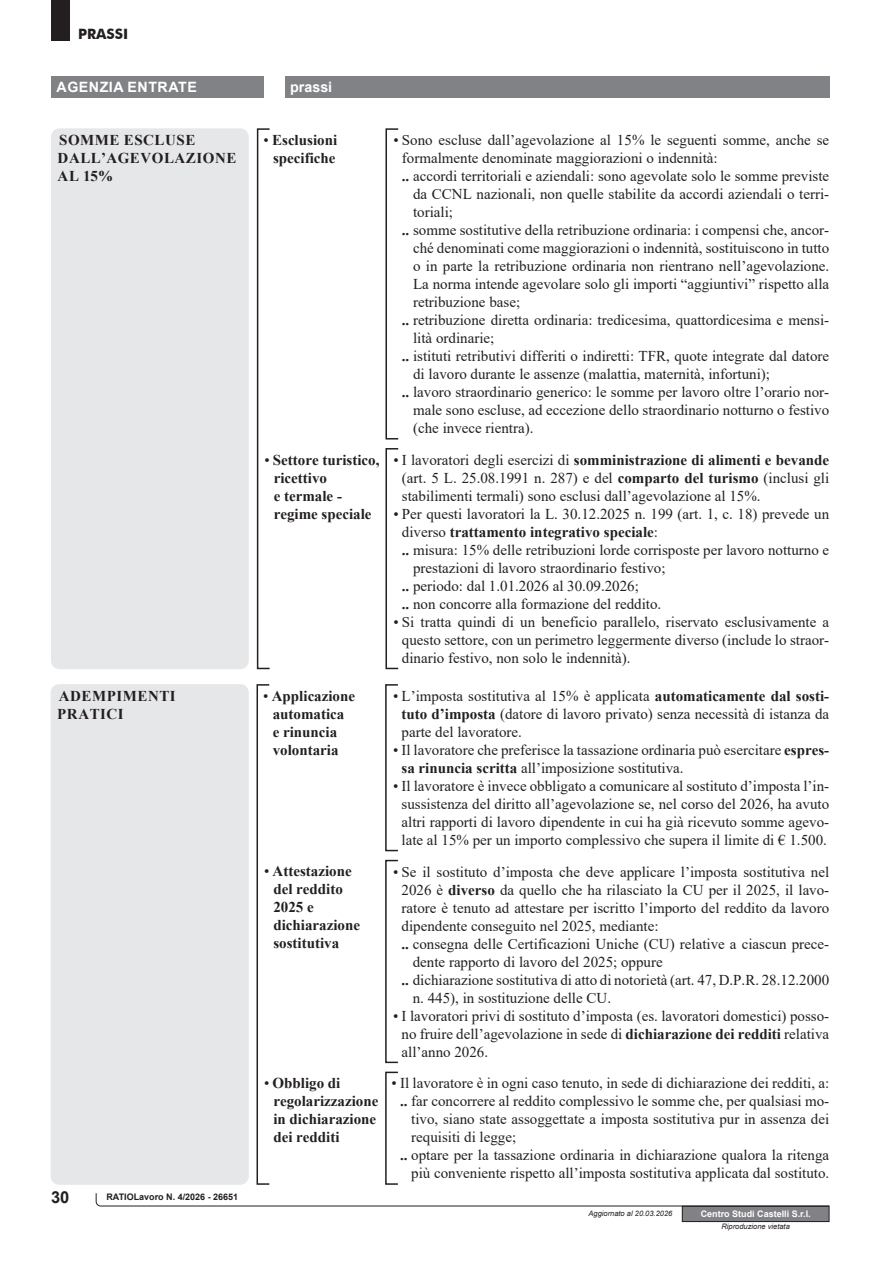
<style>
.page{position:relative;width:893px;height:1263px;background:#fff}
.page>*{position:absolute;margin:0;border:0;box-sizing:border-box;transform-origin:0 0}
.t1{font:700 16.5px "Arial";color:#231f20}
.t2{font:15px/18px "Times New Roman";color:#231f20;text-align:justify}
.t3{font:700 15px/18px "Times New Roman";color:#231f20}
.t4{font:700 15px/18px "Times New Roman";letter-spacing:.035em;color:#231f20}
.t5{font:700 14.25px "Arial";letter-spacing:.035em;color:#fff}
.t6{font:700 14.25px "Futura BT";color:#231f20}
.t7{font:700 9px "Arial";color:#231f20}
.t8{font:700 9px "Arial";color:#fff}
.t9{font:italic 7.5px "Arial";color:#231f20}
.s1{font-weight:400}
.s2{font-weight:700}
</style>
<div class="page">
<div style="left:682px;top:1206px;width:147px;height:15px;background:#808285"></div>
<div style="left:682px;top:1206px;width:147px;height:16px;border:1px solid #231f20"></div>
<svg style="left:95px;top:1193px;width:735px;height:14px"></svg>
<div style="left:51px;top:77px;width:213px;height:21px;background:#808285"></div>
<div style="left:285px;top:77px;width:544px;height:21px;background:#808285"></div>
<div style="left:51px;top:0;width:18px;height:41px;background:#231f20"></div>
<div style="left:51px;top:128px;width:198px;height:541px;background:#e6e7e9;border-radius:9px"></div>
<div style="left:257px;top:128px;width:13px;height:541px;border:2px solid #231f20"></div>
<div style="left:385px;top:128px;width:14px;height:311px;border:2px solid #231f20"></div>
<div style="left:385px;top:448px;width:14px;height:221px;border:2px solid #231f20"></div>
<div style="left:51px;top:684px;width:198px;height:501px;background:#e6e7e9;border-radius:9px"></div>
<div style="left:256px;top:684px;width:14px;height:501px;border:2px solid #231f20"></div>
<div style="left:385px;top:684px;width:14px;height:167px;border:2px solid #231f20"></div>
<div style="left:385px;top:860px;width:14px;height:203px;border:2px solid #231f20"></div>
<div style="left:385px;top:1071px;width:14px;height:114px;border:2px solid #231f20"></div>
<p class="t6" style="left:78px;top:26px;width:52px">PRASSI</p>
<p class="t5" style="left:57px;top:82px;width:142px">AGENZIA ENTRATE</p>
<p class="t5" style="left:290px;top:82px;width:43px">prassi</p>
<p class="t4" style="left:58px;top:132px;width:180px">SOMME ESCLUSE<br>DALL’AGEVOLAZIONE<br>AL 15%</p>
<p class="t3" style="left:264px;top:132px;width:75px;text-align:center"><span class="s1">•</span> Esclusioni specifiche</p>
<p class="t2" style="left:393px;top:133px;width:437px">• Sono escluse dall’agevolazione al 15% le seguenti somme, anche se</p>
<p class="t2" style="left:402px;top:151px;width:317px">formalmente denominate maggiorazioni o indennità:</p>
<p class="t2" style="left:402px;top:169px;width:429px"><span class="s2">. .</span> accordi territoriali e aziendali: sono agevolate solo le somme previste</p>
<p class="t2" style="left:413px;top:187px;width:418px">da CCNL nazionali, non quelle stabilite da accordi aziendali o terri-</p>
<p class="t2" style="left:413px;top:205px;width:42px">toriali;</p>
<p class="t2" style="left:402px;top:223px;width:429px"><span class="s2">. .</span> somme sostitutive della retribuzione ordinaria: i compensi che, ancor-</p>
<p class="t2" style="left:413px;top:241px;width:418px">ché denominati come maggiorazioni o indennità, sostituiscono in tutto</p>
<p class="t2" style="left:413px;top:259px;width:418px">o in parte la retribuzione ordinaria non rientrano nell’agevolazione.</p>
<p class="t2" style="left:413px;top:277px;width:418px">La norma intende agevolare solo gli importi “aggiuntivi” rispetto alla</p>
<p class="t2" style="left:413px;top:295px;width:109px">retribuzione base;</p>
<p class="t2" style="left:402px;top:313px;width:429px"><span class="s2">. .</span> retribuzione diretta ordinaria: tredicesima, quattordicesima e mensi-</p>
<p class="t2" style="left:413px;top:331px;width:83px">lità ordinarie;</p>
<p class="t2" style="left:402px;top:349px;width:429px"><span class="s2">. .</span> istituti retributivi differiti o indiretti: TFR, quote integrate dal datore</p>
<p class="t2" style="left:413px;top:367px;width:359px">di lavoro durante le assenze (malattia, maternità, infortuni);</p>
<p class="t2" style="left:402px;top:385px;width:429px"><span class="s2">. .</span> lavoro straordinario generico: le somme per lavoro oltre l’orario nor-</p>
<p class="t2" style="left:413px;top:403px;width:418px">male sono escluse, ad eccezione dello straordinario notturno o festivo</p>
<p class="t2" style="left:413px;top:421px;width:122px">(che invece rientra).</p>
<p class="t3" style="left:274px;top:452px;width:107px;text-indent:-9px"><span class="s1">•</span> Settore turistico, ricettivo<br>e termale - regime speciale</p>
<p class="t2" style="left:402px;top:452px;width:429px;text-indent:-9px">• I lavoratori degli esercizi di <span class="s2">somministrazione di alimenti e bevande </span>(art. 5 L. 25.08.1991 n. 287) e del <span class="s2">comparto del turismo</span> (inclusi gli stabilimenti termali) sono esclusi dall’agevolazione al 15%.</p>
<p class="t2" style="left:393px;top:506px;width:437px">• Per questi lavoratori la L. 30.12.2025 n. 199 (art. 1, c. 18) prevede un</p>
<p class="t3" style="left:402px;top:524px;width:258px"><span class="s1">diverso</span> trattamento integrativo speciale<span class="s1">:</span></p>
<p class="t2" style="left:402px;top:542px;width:429px"><span class="s2">. .</span> misura: 15% delle retribuzioni lorde corrisposte per lavoro notturno e</p>
<p class="t2" style="left:413px;top:560px;width:254px">prestazioni di lavoro straordinario festivo;</p>
<p class="t2" style="left:402px;top:578px;width:239px"><span class="s2">. .</span> periodo: dal 1.01.2026 al 30.09.2026;</p>
<p class="t2" style="left:402px;top:596px;width:261px"><span class="s2">. .</span> non concorre alla formazione del reddito.</p>
<p class="t2" style="left:402px;top:614px;width:429px;text-indent:-9px">• Si tratta quindi di un beneficio parallelo, riservato esclusivamente a questo settore, con un perimetro leggermente diverso (include lo straor&shy;dinario festivo, non solo le indennità).</p>
<p class="t4" style="left:57px;top:688px;width:120px">ADEMPIMENTI<br>PRATICI</p>
<p class="t3" style="left:263px;top:688px;width:93px;text-align:center"><span class="s1">•</span> Applicazione automatica<br>e rinuncia volontaria</p>
<p class="t2" style="left:401px;top:688px;width:429px;text-indent:-8px">• L’imposta sostitutiva al 15% è applicata <span class="s2">automaticamente dal sosti&shy;tuto d’imposta</span> (datore di lavoro privato) senza necessità di istanza da parte del lavoratore.</p>
<p class="t2" style="left:401px;top:742px;width:429px;text-indent:-9px">• Il lavoratore che preferisce la tassazione ordinaria può esercitare <span class="s2">espres&shy;sa rinuncia scritta</span> all’imposizione sostitutiva.</p>
<p class="t2" style="left:393px;top:778px;width:438px;text-align:center">• Il lavoratore è invece obbligato a comunicare al sostituto d’imposta l’in&shy;sussistenza del diritto all’agevolazione se, nel corso del 2026, ha avuto altri rapporti di lavoro dipendente in cui ha già ricevuto somme agevo&shy;late al 15% per un importo complessivo che supera il limite di € 1.500.</p>
<p class="t3" style="left:273px;top:864px;width:88px;text-indent:-9px"><span class="s1">•</span> Attestazione del reddito<br>2025 e dichiarazione sostitutiva</p>
<p class="t2" style="left:393px;top:864px;width:438px">• Se il sostituto d’imposta che deve applicare l’imposta sostitutiva nel</p>
<p class="t2" style="left:401px;top:882px;width:429px">2026 è <span class="s2">diverso</span> da quello che ha rilasciato la CU per il 2025, il lavo-</p>
<p class="t2" style="left:401px;top:900px;width:429px">ratore è tenuto ad attestare per iscritto l’importo del reddito da lavoro</p>
<p class="t2" style="left:401px;top:918px;width:259px">dipendente conseguito nel 2025, mediante:</p>
<p class="t2" style="left:401px;top:936px;width:429px"><span class="s2">. .</span> consegna delle Certificazioni Uniche (CU) relative a ciascun prece-</p>
<p class="t2" style="left:413px;top:954px;width:251px">dente rapporto di lavoro del 2025; oppure</p>
<p class="t2" style="left:401px;top:972px;width:429px"><span class="s2">. .</span> dichiarazione sostitutiva di atto di notorietà (art. 47, D.P.R. 28.12.2000</p>
<p class="t2" style="left:413px;top:990px;width:200px">n. 445), in sostituzione delle CU.</p>
<p class="t2" style="left:401px;top:1008px;width:429px;text-indent:-9px">• I lavoratori privi di sostituto d’imposta (es. lavoratori domestici) posso&shy;no fruire dell’agevolazione in sede di <span class="s2">dichiarazione dei redditi</span> relativa all’anno 2026.</p>
<p class="t1" style="left:51px;top:1187px;width:20px">30</p>
<p class="t7" style="left:106px;top:1192px;width:133px">RATIOLavoro N. 4/2026 - 26651</p>
<p class="t3" style="left:273px;top:1076px;width:106px;text-indent:-9px"><span class="s1">•</span> Obbligo di regolarizzazione in dichiarazione dei redditi</p>
<p class="t2" style="left:392px;top:1076px;width:439px">• Il lavoratore è in ogni caso tenuto, in sede di dichiarazione dei redditi, a:</p>
<p class="t2" style="left:400px;top:1094px;width:431px"><span class="s2">. .</span> far concorrere al reddito complessivo le somme che, per qualsiasi mo-</p>
<p class="t2" style="left:411px;top:1112px;width:419px">tivo, siano state assoggettate a imposta sostitutiva pur in assenza dei</p>
<p class="t2" style="left:411px;top:1130px;width:106px">requisiti di legge;</p>
<p class="t2" style="left:400px;top:1148px;width:431px"><span class="s2">. .</span> optare per la tassazione ordinaria in dichiarazione qualora la ritenga</p>
<p class="t2" style="left:411px;top:1166px;width:419px">più conveniente rispetto all’imposta sostitutiva applicata dal sostituto.</p>
<p class="t9" style="left:588px;top:1211px;width:85px">Aggiornato al 20.03.2026</p>
<p class="t8" style="left:701px;top:1210px;width:112px">Centro Studi Castelli S.r.l.</p>
<p class="t9" style="left:721px;top:1223px;width:70px">Riproduzione vietata</p>
</div>
